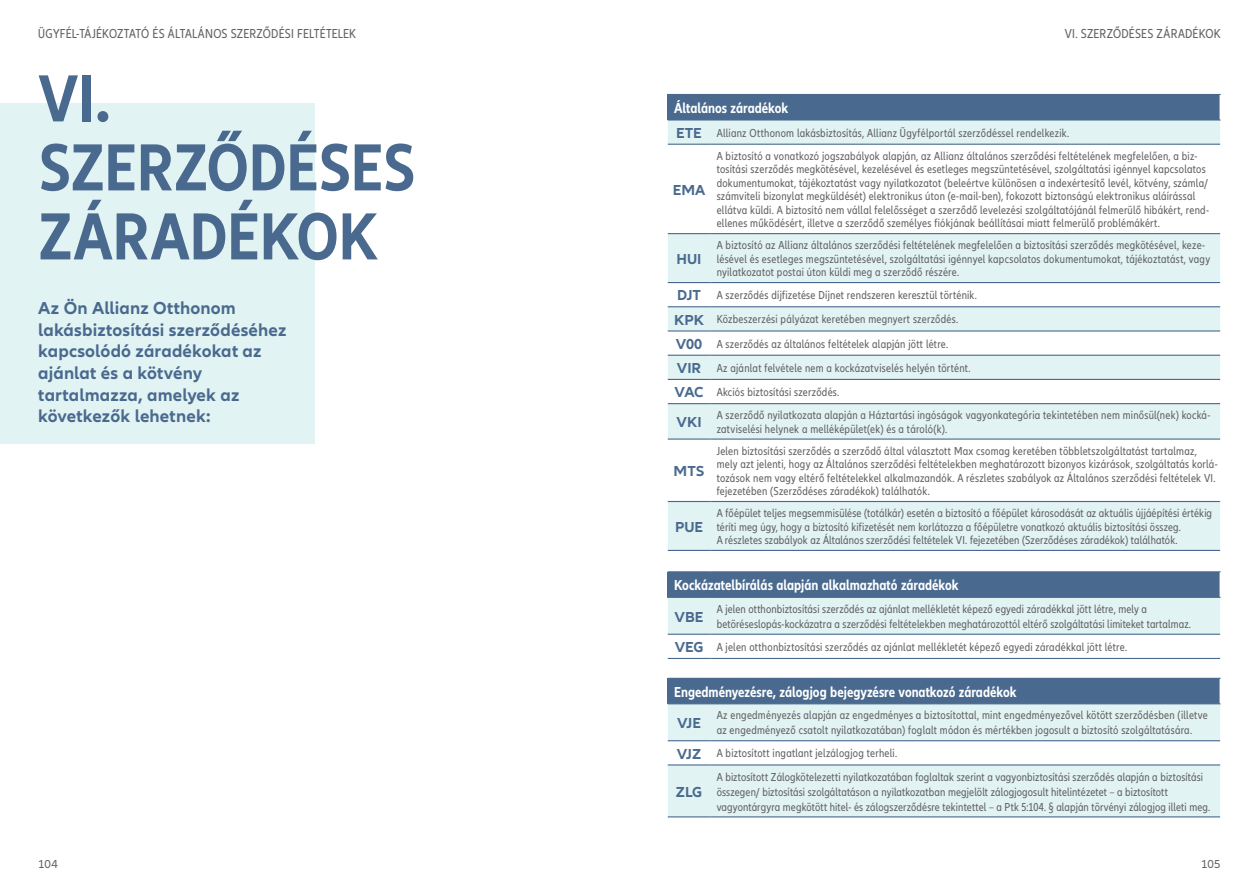
<style>
.page{position:relative;width:1259px;height:893px;background:#fff}
.page>*{position:absolute;margin:0;border:0;box-sizing:border-box;transform-origin:0 0}
.t1{font:700 condensed 69px/69px "Allianz Neo";color:#496a8e}
.t2{font:700 18px/21.6px "Allianz Neo";letter-spacing:.01em;color:#496a8e}
.t3{font:700 condensed 15px "Allianz Neo";color:#fff}
.t4{font:700 15px "Allianz Neo";color:#496a8e}
.t5{font:condensed 13.5px "Allianz Neo";letter-spacing:.015em;color:#636366}
.t6{font:condensed 12px/13.5px "Allianz Neo";letter-spacing:.02em;color:#636366}
.t7{font:12px "Allianz Neo";letter-spacing:.005em;color:#636366}
.s1{font-weight:700;font-stretch:normal;font-size:15px;color:#496a8e}
</style>
<div class="page">
<div style="left:0;top:103px;width:315px;height:340px;background:#e2f3f4"></div>
<div style="left:668px;top:94px;width:552px;height:26px;background:#496a8e"></div>
<svg style="left:668px;top:121px;width:552px;height:429px"></svg>
<hr style="left:668px;top:119px;width:42px;height:2px;background:#496a8e">
<hr style="left:710px;top:119px;width:510px;height:2px;background:#496a8e">
<hr style="left:668px;top:144px;width:42px;height:1px;background:#496a8e">
<hr style="left:710px;top:144px;width:510px;height:1px;background:#496a8e">
<hr style="left:668px;top:233px;width:42px;height:1px;background:#496a8e">
<hr style="left:710px;top:233px;width:510px;height:1px;background:#496a8e">
<hr style="left:668px;top:282px;width:42px;height:1px;background:#496a8e">
<hr style="left:710px;top:282px;width:510px;height:1px;background:#496a8e">
<hr style="left:668px;top:306px;width:42px;height:1px;background:#496a8e">
<hr style="left:710px;top:306px;width:510px;height:1px;background:#496a8e">
<hr style="left:668px;top:330px;width:42px;height:2px;background:#496a8e">
<hr style="left:710px;top:330px;width:510px;height:2px;background:#496a8e">
<hr style="left:668px;top:355px;width:42px;height:1px;background:#496a8e">
<hr style="left:710px;top:355px;width:510px;height:1px;background:#496a8e">
<hr style="left:668px;top:379px;width:42px;height:1px;background:#496a8e">
<hr style="left:710px;top:379px;width:510px;height:1px;background:#496a8e">
<hr style="left:668px;top:403px;width:42px;height:1px;background:#496a8e">
<hr style="left:710px;top:403px;width:510px;height:1px;background:#496a8e">
<hr style="left:668px;top:438px;width:42px;height:2px;background:#496a8e">
<hr style="left:710px;top:438px;width:510px;height:2px;background:#496a8e">
<hr style="left:668px;top:501px;width:42px;height:1px;background:#496a8e">
<hr style="left:710px;top:501px;width:510px;height:1px;background:#496a8e">
<hr style="left:668px;top:550px;width:42px;height:1px;background:#496a8e">
<hr style="left:710px;top:550px;width:510px;height:1px;background:#496a8e">
<svg style="left:1219px;top:95px;width:1px;height:24px"></svg>
<hr style="left:668px;top:571px;width:42px;height:1px;background:#496a8e">
<hr style="left:710px;top:571px;width:510px;height:1px;background:#496a8e">
<hr style="left:668px;top:634px;width:42px;height:1px;background:#496a8e">
<hr style="left:710px;top:634px;width:510px;height:1px;background:#496a8e">
<hr style="left:668px;top:658px;width:42px;height:1px;background:#496a8e">
<hr style="left:710px;top:658px;width:510px;height:1px;background:#496a8e">
<svg style="left:668px;top:572px;width:552px;height:62px;background:#a1b9c8"></svg>
<div style="left:668px;top:678px;width:552px;height:26px;background:#496a8e"></div>
<svg style="left:668px;top:704px;width:552px;height:112px;fill:#e2f3f4"></svg>
<hr style="left:668px;top:740px;width:42px;height:1px;background:#496a8e">
<hr style="left:710px;top:740px;width:510px;height:1px;background:#496a8e">
<hr style="left:668px;top:764px;width:42px;height:1px;background:#496a8e">
<hr style="left:710px;top:764px;width:510px;height:1px;background:#496a8e">
<hr style="left:668px;top:816px;width:42px;height:1px;background:#496a8e">
<hr style="left:710px;top:816px;width:510px;height:1px;background:#496a8e">
<svg style="left:1219px;top:679px;width:1px;height:24px"></svg>
<p class="t5" style="left:38px;top:26px;width:319px">ÜGYFÉL-TÁJÉKOZTATÓ ÉS ÁLTALÁNOS SZERZŐDÉSI FELTÉTELEK</p>
<p class="t5" style="left:1064px;top:26px;width:50px">VI. Szerződéses</p>
<p class="t5" style="left:1156px;top:26px;width:30px">záradékok</p>
<h1 class="t1" style="left:38px;top:66px;width:378px">VI.<br>SZERZŐDÉSES<br>ZÁRADÉKOK</h1>
<h2 class="t2" style="left:38px;top:298px;width:250px">Az Ön Allianz Otthonom lakásbiztosítási szerződéséhez kapcsolódó záradékokat az ajánlat és a kötvény tartalmazza, amelyek az következők lehetnek:</h2>
<p class="t3" style="left:674px;top:99px;width:116px">Általános záradékok</p>
<p class="t6" style="left:676px;top:126px;width:394px"><span class="s1">ETE</span> Allianz Otthonom lakásbiztosítás, Allianz Ügyfélportál szerződéssel rendelkezik.</p>
<p class="t4" style="left:673px;top:181px;width:34px">EMA</p>
<p class="t6" style="left:716px;top:149px;width:494px">A biztosító a vonatkozó jogszabályok alapján, az Allianz általános szerződési feltételének megfelelően, a biz&shy;tosítási szerződés megkötésével, kezelésével és esetleges megszüntetésével, szolgáltatási igénnyel kapcsolatos dokumentumokat, tájékoztatást vagy nyilatkozatot (beleértve különösen a indexértesítő levél, kötvény, számla/ számviteli bizonylat megküldését) elektronikus úton (e-mail-ben), fokozott biztonságú elektronikus aláírással ellátva küldi. A biztosító nem vállal felelősséget a szerződő levelezési szolgáltatójánál felmerülő hibákért, rend&shy;ellenes működésért, illetve a szerződő személyes fiókjának beállításai miatt felmerülő problémákért.</p>
<p class="t6" style="left:716px;top:239px;width:495px">A biztosító az Allianz általános szerződési feltételének megfelelően a biztosítási szerződés megkötésével, keze&shy;lésével és esetleges megszüntetésével, szolgáltatási igénnyel kapcsolatos dokumentumokat, tájékoztatást, vagy nyilatkozatot postai úton küldi meg a szerződő részére.</p>
<p class="t6" style="left:674px;top:283px;width:304px;line-height:24.2px"><span class="s1">DJT</span> A szerződés díjfizetése Díjnet rendszeren keresztül történik.<br><span class="s1">KPK</span> Közbeszerzési pályázat keretében megnyert szerződés.<br><span class="s1">V00</span> A szerződés az általános feltételek alapján jött létre.<br><span class="s1">VIR</span> Az ajánlat felvétele nem a kockázatviselés helyén történt.<br><span class="s1">VAC</span> Akciós biztosítási szerződés.</p>
<p class="t4" style="left:676px;top:413px;width:27px">VKI</p>
<p class="t6" style="left:716px;top:409px;width:495px">A szerződő nyilatkozata alapján a Háztartási ingóságok vagyonkategória tekintetében nem minősül(nek) kocká&shy;zatviselési helynek a melléképület(ek) és a tároló(k).</p>
<p class="t4" style="left:673px;top:462px;width:32px">MTS</p>
<p class="t4" style="left:676px;top:250px;width:26px">HUI</p>
<p class="t6" style="left:716px;top:444px;width:502px">Jelen biztosítási szerződés a szerződő által választott Max csomag keretében többletszolgáltatást tartalmaz, mely azt jelenti, hogy az Általános szerződési feltételekben meghatározott bizonyos kizárások, szolgáltatás korlá&shy;tozások nem vagy eltérő feltételekkel alkalmazandók. A részletes szabályok az Általános szerződési feltételek VI. fejezetében (Szerződéses záradékok) találhatók.</p>
<p class="t6" style="left:716px;top:507px;width:497px">A főépület teljes megsemmisülése (totálkár) esetén a biztosító a főépület károsodását az aktuális újjáépítési értékig téríti meg úgy, hogy a biztosító kifizetését nem korlátozza a főépületre vonatkozó aktuális biztosítási összeg.<br>A részletes szabályok az Általános szerződési feltételek VI. fejezetében (Szerződéses záradékok) találhatók.</p>
<p class="t3" style="left:674px;top:577px;width:286px">Kockázatelbírálás alapján alkalmazható záradékok</p>
<p class="t4" style="left:674px;top:608px;width:30px">VBE</p>
<p class="t6" style="left:716px;top:602px;width:476px;line-height:15px">A jelen otthonbiztosítási szerződés az ajánlat mellékletét képező egyedi záradékkal jött létre, mely a betöréseslopás-kockázatra a szerződési feltételekben meghatározottól eltérő szolgáltatási limiteket tartalmaz.</p>
<p class="t6" style="left:674px;top:640px;width:454px"><span class="s1">VEG</span> A jelen otthonbiztosítási szerződés az ajánlat mellékletét képező egyedi záradékkal jött létre.</p>
<p class="t3" style="left:674px;top:683px;width:344px">Engedményezésre, zálogjog bejegyzésre vonatkozó záradékok</p>
<p class="t4" style="left:677px;top:714px;width:25px">VJE</p>
<p class="t6" style="left:716px;top:708px;width:493px;line-height:15px">Az engedményezés alapján az engedményes a biztosítottal, mint engedményezővel kötött szerződésben (illetve az engedményező csatolt nyilatkozatában) foglalt módon és mértékben jogosult a biztosító szolgáltatására.</p>
<p class="t6" style="left:677px;top:747px;width:222px"><span class="s1">VJZ</span> A biztosított ingatlant jelzálogjog terheli.</p>
<p class="t4" style="left:676px;top:783px;width:28px">ZLG</p>
<p class="t4" style="left:675px;top:518px;width:30px">PUE</p>
<p class="t6" style="left:716px;top:769px;width:495px;line-height:15px">A biztosított Zálogkötelezetti nyilatkozatában foglaltak szerint a vagyonbiztosítási szerződés alapján a biztosítási összegen/ biztosítási szolgáltatáson a nyilatkozatban megjelölt zálogjogosult hitelintézetet – a biztosított vagyontárgyra megkötött hitel- és zálogszerződésre tekintettel – a Ptk 5:104. § alapján törvényi zálogjog illeti meg.</p>
<p class="t7" style="left:38px;top:857px;width:21px">104</p>
<p class="t7" style="left:1201px;top:857px;width:21px">105</p>
</div>
